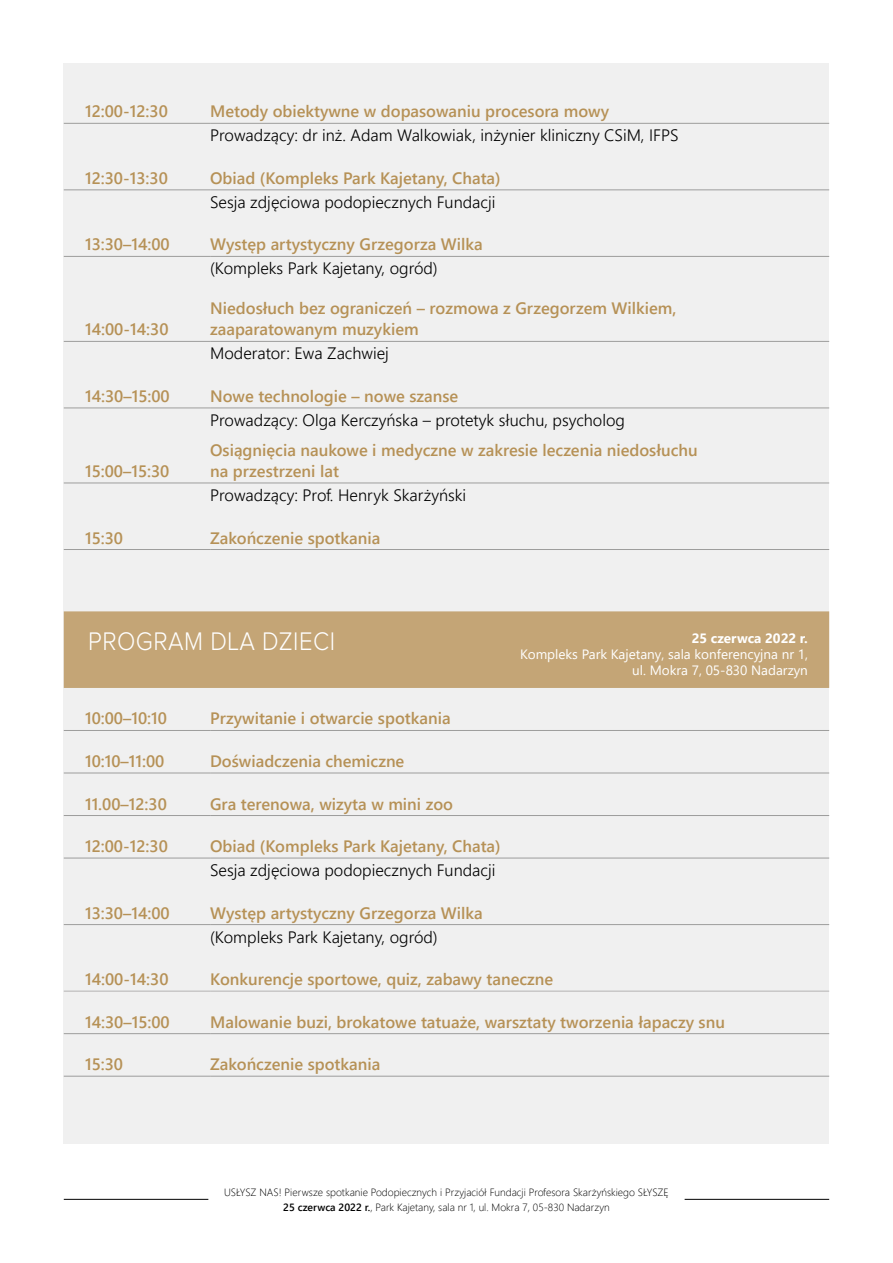
<style>
.page{position:relative;width:893px;height:1263px;background:#fff}
.page>*{position:absolute;margin:0;border:0;box-sizing:border-box;transform-origin:0 0}
.t1{font:300 26.4px "Proxima Nova";letter-spacing:.02em;color:#fff;scale:.91 1}
.t2{font:600 16.5px/21px "Segoe UI";color:#b69156}
.t3{font:300 16.5px "Segoe UI";color:#000}
.t4{font:13.5px/16.2px "Segoe UI";color:#fff;text-align:right}
.t5{font:700 13.5px "Segoe UI";color:#fff}
.t6{font:300 10.5px/15px "Segoe UI";color:#000;text-align:center}
.s1{font-weight:600}
</style>
<div class="page">
<div style="left:64px;top:64px;width:765px;height:1080px;background:#f0f0f0"></div>
<hr style="left:64px;top:256px;width:146px;height:1px;background:#9d9d9c">
<hr style="left:210px;top:256px;width:619px;height:1px;background:#9d9d9c">
<hr style="left:64px;top:123px;width:146px;height:1px;background:#9d9d9c">
<hr style="left:210px;top:123px;width:619px;height:1px;background:#9d9d9c">
<hr style="left:64px;top:190px;width:146px;height:1px;background:#9d9d9c">
<hr style="left:210px;top:190px;width:619px;height:1px;background:#9d9d9c">
<hr style="left:64px;top:408px;width:146px;height:1px;background:#9d9d9c">
<hr style="left:210px;top:408px;width:619px;height:1px;background:#9d9d9c">
<hr style="left:64px;top:341px;width:146px;height:1px;background:#9d9d9c">
<hr style="left:210px;top:341px;width:619px;height:1px;background:#9d9d9c">
<div style="left:64px;top:611px;width:765px;height:77px;background:#c4a576"></div>
<hr style="left:64px;top:1076px;width:146px;height:1px;background:#9d9d9c">
<hr style="left:210px;top:1076px;width:619px;height:1px;background:#9d9d9c">
<hr style="left:64px;top:991px;width:146px;height:1px;background:#b3b2b2">
<hr style="left:210px;top:991px;width:619px;height:1px;background:#b3b2b2">
<hr style="left:64px;top:924px;width:146px;height:1px;background:#9d9d9c">
<hr style="left:210px;top:924px;width:619px;height:1px;background:#9d9d9c">
<hr style="left:64px;top:858px;width:146px;height:1px;background:#9d9d9c">
<hr style="left:210px;top:858px;width:619px;height:1px;background:#9d9d9c">
<hr style="left:64px;top:815px;width:146px;height:1px;background:#9d9d9c">
<hr style="left:210px;top:815px;width:619px;height:1px;background:#9d9d9c">
<hr style="left:64px;top:730px;width:146px;height:1px;background:#9d9d9c">
<hr style="left:210px;top:730px;width:619px;height:1px;background:#9d9d9c">
<hr style="left:64px;top:773px;width:146px;height:1px;background:#9d9d9c">
<hr style="left:210px;top:773px;width:619px;height:1px;background:#9d9d9c">
<hr style="left:64px;top:1033px;width:146px;height:1px;background:#9d9d9c">
<hr style="left:210px;top:1033px;width:619px;height:1px;background:#9d9d9c">
<hr style="left:64px;top:483px;width:146px;height:1px;background:#9d9d9c">
<hr style="left:210px;top:483px;width:619px;height:1px;background:#9d9d9c">
<hr style="left:64px;top:549px;width:146px;height:1px;background:#9d9d9c">
<hr style="left:210px;top:549px;width:619px;height:1px;background:#9d9d9c">
<hr style="left:685px;top:1199px;width:144px;height:1px;background:#000">
<hr style="left:64px;top:1199px;width:144px;height:1px;background:#000">
<p class="t2" style="left:85px;top:100px;width:84px">12:00-12:30</p>
<p class="t2" style="left:210px;top:100px;width:400px">Metody obiektywne w dopasowaniu procesora mowy</p>
<p class="t3" style="left:210px;top:120px;width:470px">Prowadzący: dr inż. Adam Walkowiak, inżynier kliniczny CSiM, IFPS</p>
<p class="t2" style="left:85px;top:166px;width:84px">12:30-13:30</p>
<p class="t2" style="left:210px;top:166px;width:292px">Obiad (Kompleks Park Kajetany, Chata)</p>
<p class="t3" style="left:210px;top:186px;width:287px">Sesja zdjęciowa podopiecznych Fundacji</p>
<p class="t2" style="left:85px;top:233px;width:86px">13:30–14:00</p>
<p class="t2" style="left:210px;top:233px;width:274px">Występ artystyczny Grzegorza Wilka</p>
<p class="t3" style="left:210px;top:253px;width:229px">(Kompleks Park Kajetany, ogród)</p>
<p class="t2" style="left:85px;top:318px;width:85px">14:00-14:30</p>
<p class="t2" style="left:210px;top:297px;width:468px">Niedosłuch bez ograniczeń – rozmowa z Grzegorzem Wilkiem, zaaparatowanym muzykiem</p>
<p class="t3" style="left:210px;top:338px;width:180px">Moderator: Ewa Zachwiej</p>
<p class="t2" style="left:85px;top:384px;width:86px">14:30–15:00</p>
<p class="t2" style="left:210px;top:384px;width:250px">Nowe technologie – nowe szanse</p>
<p class="t3" style="left:210px;top:404px;width:416px">Prowadzący: Olga Kerczyńska – protetyk słuchu, psycholog</p>
<p class="t2" style="left:85px;top:459px;width:86px">15:00–15:30</p>
<p class="t2" style="left:210px;top:438px;width:489px">Osiągnięcia naukowe i medyczne w zakresie leczenia niedosłuchu na przestrzeni lat</p>
<p class="t3" style="left:210px;top:480px;width:258px">Prowadzący: Prof. Henryk Skarżyński</p>
<p class="t2" style="left:85px;top:526px;width:40px">15:30</p>
<p class="t2" style="left:210px;top:526px;width:172px">Zakończenie spotkania</p>
<h1 class="t1" style="left:88px;top:630px;width:273px">PROGRAM DLA DZIECI</h1>
<p class="t5" style="left:692px;top:625px;width:118px">25 czerwca 2022 r.</p>
<p class="t4" style="left:520px;top:645px;width:289px">Kompleks Park Kajetany, sala konferencyjna nr 1, ul. Mokra 7, 05-830 Nadarzyn</p>
<p class="t2" style="left:85px;top:707px;width:83px">10:00–10:10</p>
<p class="t2" style="left:210px;top:707px;width:242px">Przywitanie i otwarcie spotkania</p>
<p class="t2" style="left:85px;top:749px;width:81px">10:10–11:00</p>
<p class="t2" style="left:210px;top:749px;width:196px">Doświadczenia chemiczne</p>
<p class="t2" style="left:85px;top:792px;width:83px">11.00–12:30</p>
<p class="t2" style="left:210px;top:792px;width:244px">Gra terenowa, wizyta w mini zoo</p>
<p class="t2" style="left:85px;top:834px;width:84px">12:00-12:30</p>
<p class="t2" style="left:210px;top:834px;width:292px">Obiad (Kompleks Park Kajetany, Chata)</p>
<p class="t3" style="left:210px;top:855px;width:287px">Sesja zdjęciowa podopiecznych Fundacji</p>
<p class="t2" style="left:85px;top:901px;width:86px">13:30–14:00</p>
<p class="t2" style="left:210px;top:901px;width:274px">Występ artystyczny Grzegorza Wilka</p>
<p class="t3" style="left:210px;top:921px;width:229px">(Kompleks Park Kajetany, ogród)</p>
<p class="t2" style="left:85px;top:967px;width:85px">14:00-14:30</p>
<p class="t2" style="left:210px;top:967px;width:345px">Konkurencje sportowe, quiz, zabawy taneczne</p>
<p class="t2" style="left:85px;top:1010px;width:86px">14:30–15:00</p>
<p class="t2" style="left:210px;top:1010px;width:516px">Malowanie buzi, brokatowe tatuaże, warsztaty tworzenia łapaczy snu</p>
<p class="t2" style="left:85px;top:1052px;width:40px">15:30</p>
<p class="t2" style="left:210px;top:1052px;width:172px">Zakończenie spotkania</p>
<p class="t6" style="left:224px;top:1183px;width:446px">USŁYSZ NAS! Pierwsze spotkanie Podopiecznych i Przyjaciół Fundacji Profesora Skarżyńskiego SŁYSZĘ<br><span class="s1">25 czerwca 2022 r.</span>, Park Kajetany, sala nr 1, ul. Mokra 7, 05-830 Nadarzyn</p>
</div>
